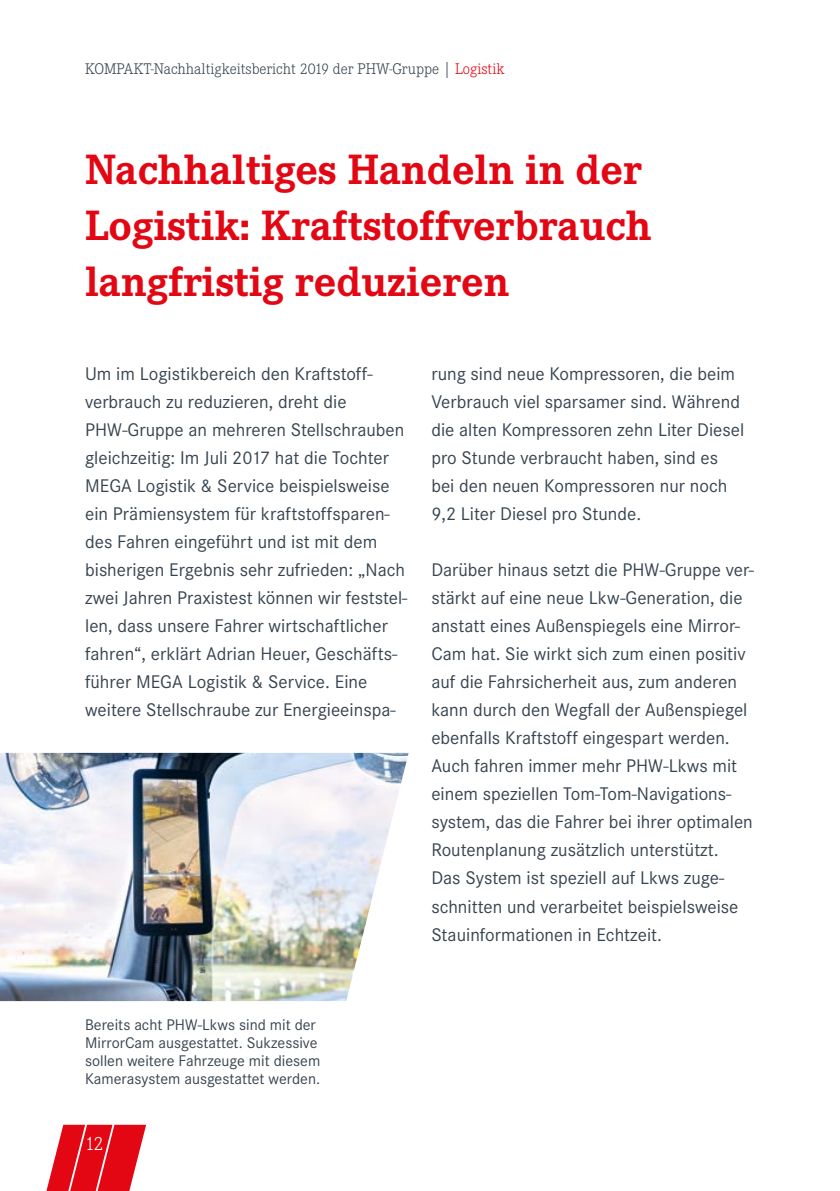
<style>
.page{position:relative;width:840px;height:1191px;background:#fff}
.page>*{position:absolute;margin:0;border:0;box-sizing:border-box;transform-origin:0 0}
.t1{font:700 44px/56px "Corporate E";color:#e30613}
.t2{font:300 20px "Corporate E";color:#fff}
.t3{font:19px/28px "Corporate S";color:#374450}
.t4{font:16px/18px "Corporate S";color:#374450}
.t5{font:300 16px "Corporate E";color:#374450}
.s1{color:#e30613}
</style>
<div class="page">
<img style="left:0;top:753px;width:408px;height:248px">
<svg style="left:46px;top:1124px;width:100px;height:67px"></svg>
<p class="t5" style="left:85px;top:61px;width:421px">KOMPAKT-Nachhaltigkeitsbericht 2019 der PHW-Gruppe | <span class="s1">Logistik</span></p>
<h1 class="t1" style="left:85px;top:142px;width:567px">Nachhaltiges Handeln in der<br>Logistik: Kraftstoffverbrauch langfristig reduzieren</h1>
<p class="t3" style="left:85px;top:360px;width:324px">Um im Logistikbereich den Kraftstoff&shy;verbrauch zu reduzieren, dreht die PHW-Gruppe an mehreren Stellschrauben gleichzeitig: Im Juli 2017 hat die Tochter MEGA Logistik &amp; Service beispielsweise ein Prämiensystem für kraftstoffsparen&shy;des Fahren eingeführt und ist mit dem bisherigen Ergebnis sehr zufrieden: „Nach zwei Jahren Praxistest können wir feststel&shy;len, dass unsere Fahrer wirtschaftlicher fahren“, erklärt Adrian Heuer, Geschäfts&shy;führer MEGA Logistik &amp; Service. Eine weitere Stellschraube zur Energieeinspa-</p>
<p class="t3" style="left:431px;top:360px;width:314px">rung sind neue Kompressoren, die beim Verbrauch viel sparsamer sind. Während die alten Kompressoren zehn Liter Diesel pro Stunde verbraucht haben, sind es bei den neuen Kompressoren nur noch 9,2 Liter Diesel pro Stunde.</p>
<p class="t3" style="left:431px;top:556px;width:324px">Darüber hinaus setzt die PHW-Gruppe ver&shy;stärkt auf eine neue Lkw-Generation, die anstatt eines Außenspiegels eine Mirror-Cam hat. Sie wirkt sich zum einen positiv auf die Fahrsicherheit aus, zum anderen kann durch den Wegfall der Außenspiegel ebenfalls Kraftstoff eingespart werden.<br>Auch fahren immer mehr PHW-Lkws mit einem speziellen Tom-Tom-Navigations&shy;system, das die Fahrer bei ihrer optimalen Routenplanung zusätzlich unterstützt.<br>Das System ist speziell auf Lkws zuge&shy;schnitten und verarbeitet beispielsweise Stauinformationen in Echtzeit.</p>
<p class="t4" style="left:85px;top:1016px;width:236px">Bereits acht PHW-Lkws sind mit der MirrorCam ausgestattet. Sukzessive sollen weitere Fahrzeuge mit diesem Kamerasystem ausgestattet werden.</p>
<p class="t2" style="left:85px;top:1132px;width:20px">12</p>
</div>
